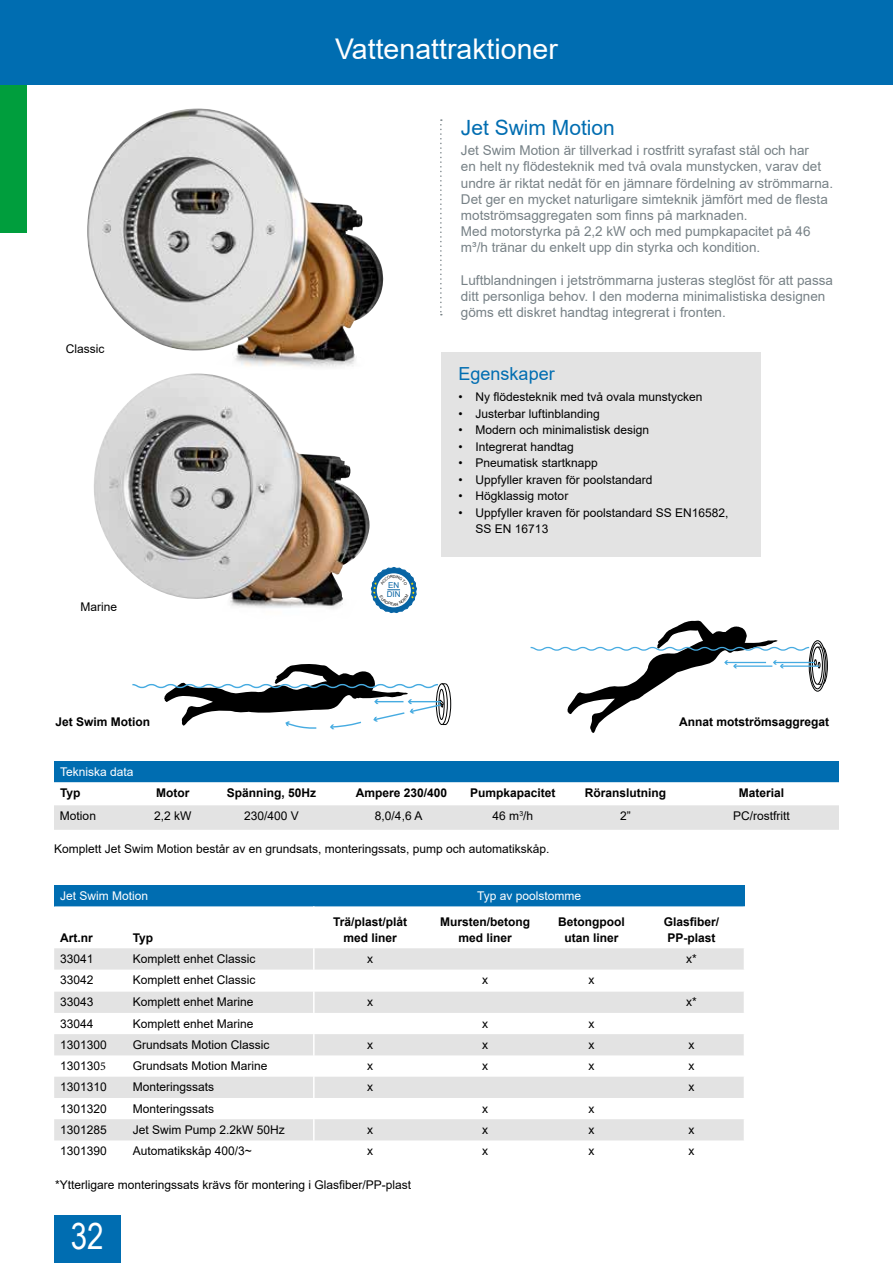
<style>
.page{position:relative;width:893px;height:1263px;background:#fff}
.page>*{position:absolute;margin:0;border:0;box-sizing:border-box;transform-origin:0 0}
.t1{font:36px "Arial Narrow";color:#fff}
.t2{font:28.5px "Arial";color:#fff}
.t3{font:21px "Arial";color:#006db1}
.t4{font:18px "Arial";color:#006db1}
.t5{font:13.5px/16.2px "Arial";color:#778186}
.t6{font:12px/16.5px "Arial";color:#000}
.t7{font:700 12px/16.5px "Arial";color:#000;text-align:center}
.t8{font:12px "Arial";color:#fff}
.t9{font:8.1px "Arial";color:#0764a4}
.s1{font-family:"Minion Pro"}
</style>
<div class="page">
<div style="left:54px;top:1215px;width:66px;height:48px;background:#006db1"></div>
<div style="left:0;top:0;width:893px;height:85px;background:#006db1"></div>
<div style="left:442px;top:352px;width:319px;height:205px;background:#e3e3e3"></div>
<svg style="left:440px;top:119px;width:2px;height:196px"></svg>
<div style="left:0;top:85px;width:26px;height:147px;background:#009e3d"></div>
<img style="left:87px;top:108px;width:297px;height:259px">
<div style="left:54px;top:761px;width:785px;height:21px;background:#006db1"></div>
<svg style="left:54px;top:782px;width:785px;height:48px"></svg>
<div style="left:54px;top:885px;width:260px;height:21px;background:#006db1"></div>
<div style="left:314px;top:885px;width:430px;height:21px;background:#006db1"></div>
<svg style="left:54px;top:906px;width:691px;height:235px"></svg>
<svg style="left:132px;top:664px;width:319px;height:65px"></svg>
<svg style="left:530px;top:620px;width:298px;height:113px"></svg>
<img style="left:94px;top:373px;width:276px;height:236px">
<svg style="left:371px;top:567px;width:46px;height:46px"></svg>
<h2 class="t2" style="left:335px;top:30px;width:224px">Vattenattraktioner</h2>
<p class="t6" style="left:66px;top:340px;width:40px">Classic</p>
<p class="t6" style="left:80px;top:599px;width:38px">Marine</p>
<p class="t9" style="left:388px;top:580px;width:13px">EN</p>
<p class="t9" style="left:387px;top:589px;width:15px">DIN</p>
<h3 class="t3" style="left:461px;top:113px;width:156px">Jet Swim Motion</h3>
<p class="t5" style="left:461px;top:142px;width:374px">Jet Swim Motion är tillverkad i rostfritt syrafast stål och har<br>en helt ny flödesteknik med två ovala munstycken, varav det undre är riktat nedåt för en jämnare fördelning av strömmarna.<br>Det ger en mycket naturligare simteknik jämfört med de flesta motströmsaggregaten som finns på marknaden.<br>Med motorstyrka på 2,2 kW och med pumpkapacitet på 46 m³/h tränar du enkelt upp din styrka och kondition.</p>
<p class="t5" style="left:461px;top:272px;width:374px">Luftblandningen i jetströmmarna justeras steglöst för att passa ditt personliga behov. I den moderna minimalistiska designen göms ett diskret handtag integrerat i fronten.</p>
<h3 class="t4" style="left:459px;top:362px;width:98px">Egenskaper</h3>
<p class="t6" style="left:459px;top:389px;width:245px">• Ny flödesteknik med två ovala munstycken</p>
<p class="t6" style="left:459px;top:405px;width:143px">• Justerbar luftinblanding</p>
<p class="t6" style="left:459px;top:422px;width:192px">• Modern och minimalistisk design</p>
<p class="t6" style="left:459px;top:438px;width:117px">• Integrerat handtag</p>
<p class="t6" style="left:459px;top:455px;width:141px">• Pneumatisk startknapp</p>
<p class="t6" style="left:459px;top:471px;width:195px">• Uppfyller kraven för poolstandard</p>
<p class="t6" style="left:459px;top:488px;width:111px">• Högklassig motor</p>
<p class="t6" style="left:476px;top:504px;width:254px;text-indent:-17px">• Uppfyller kraven för poolstandard SS EN16582,<br>SS EN 16713</p>
<p class="t7" style="left:55px;top:714px;width:96px">Jet Swim Motion</p>
<p class="t7" style="left:679px;top:714px;width:152px">Annat motströmsaggregat</p>
<p class="t8" style="left:60px;top:763px;width:75px">Tekniska data</p>
<p class="t7" style="left:60px;top:785px;width:22px">Typ</p>
<p class="t7" style="left:156px;top:785px;width:35px">Motor</p>
<p class="t7" style="left:227px;top:785px;width:91px">Spänning, 50Hz</p>
<p class="t7" style="left:356px;top:785px;width:93px">Ampere 230/400</p>
<p class="t7" style="left:470px;top:785px;width:87px">Pumpkapacitet</p>
<p class="t7" style="left:585px;top:785px;width:83px">Röranslutning</p>
<p class="t7" style="left:739px;top:785px;width:47px">Material</p>
<p class="t6" style="left:60px;top:807px;width:38px">Motion</p>
<p class="t6" style="left:154px;top:807px;width:39px">2,2 kW</p>
<p class="t6" style="left:244px;top:807px;width:56px">230/400 V</p>
<p class="t6" style="left:375px;top:807px;width:49px">8,0/4,6 A</p>
<p class="t6" style="left:493px;top:807px;width:42px">46 m<sup>3</sup>/h</p>
<p class="t6" style="left:620px;top:807px;width:12px">2”</p>
<p class="t6" style="left:733px;top:807px;width:58px">PC/rostfritt</p>
<p class="t6" style="left:54px;top:840px;width:497px">Komplett Jet Swim Motion består av en grundsats, monteringssats, pump och automatikskåp.</p>
<p class="t8" style="left:60px;top:887px;width:90px">Jet Swim Motion</p>
<p class="t8" style="left:477px;top:887px;width:106px">Typ av poolstomme</p>
<p class="t7" style="left:60px;top:930px;width:34px">Art.nr</p>
<p class="t7" style="left:133px;top:930px;width:22px">Typ</p>
<p class="t7" style="left:333px;top:913px;width:76px">Trä/plast/plåt med liner</p>
<p class="t7" style="left:440px;top:913px;width:91px">Mursten/betong med liner</p>
<p class="t7" style="left:558px;top:913px;width:68px">Betongpool utan liner</p>
<p class="t7" style="left:664px;top:913px;width:57px">Glasfiber/<br>PP-plast</p>
<p class="t6" style="left:60px;top:950px;width:35px">33041</p>
<p class="t6" style="left:133px;top:950px;width:124px">Komplett enhet Classic</p>
<p class="t6" style="left:367px;top:950px;width:7px">x</p>
<p class="t6" style="left:686px;top:950px;width:12px">x*</p>
<p class="t6" style="left:60px;top:972px;width:35px">33042</p>
<p class="t6" style="left:133px;top:972px;width:124px">Komplett enhet Classic</p>
<p class="t6" style="left:482px;top:972px;width:7px">x</p>
<p class="t6" style="left:589px;top:972px;width:7px">x</p>
<p class="t6" style="left:60px;top:994px;width:35px">33043</p>
<p class="t6" style="left:133px;top:994px;width:122px">Komplett enhet Marine</p>
<p class="t6" style="left:367px;top:994px;width:7px">x</p>
<p class="t6" style="left:686px;top:994px;width:12px">x*</p>
<p class="t6" style="left:60px;top:1015px;width:35px">33044</p>
<p class="t6" style="left:133px;top:1015px;width:122px">Komplett enhet Marine</p>
<p class="t6" style="left:482px;top:1015px;width:7px">x</p>
<p class="t6" style="left:589px;top:1015px;width:7px">x</p>
<p class="t6" style="left:60px;top:1036px;width:48px">1301300</p>
<p class="t6" style="left:133px;top:1036px;width:138px">Grundsats Motion Classic</p>
<p class="t6" style="left:367px;top:1036px;width:7px">x</p>
<p class="t6" style="left:482px;top:1036px;width:7px">x</p>
<p class="t6" style="left:589px;top:1036px;width:7px">x</p>
<p class="t6" style="left:689px;top:1036px;width:7px">x</p>
<p class="t6" style="left:60px;top:1058px;width:47px">130130<span class="s1">5</span></p>
<p class="t6" style="left:133px;top:1058px;width:136px">Grundsats Motion Marine</p>
<p class="t6" style="left:367px;top:1058px;width:7px">x</p>
<p class="t6" style="left:482px;top:1058px;width:7px">x</p>
<p class="t6" style="left:589px;top:1058px;width:7px">x</p>
<p class="t6" style="left:689px;top:1058px;width:7px">x</p>
<p class="t6" style="left:60px;top:1079px;width:48px">1301310</p>
<p class="t6" style="left:133px;top:1079px;width:83px">Monteringssats</p>
<p class="t6" style="left:367px;top:1079px;width:7px">x</p>
<p class="t6" style="left:689px;top:1079px;width:7px">x</p>
<p class="t6" style="left:60px;top:1100px;width:48px">1301320</p>
<p class="t6" style="left:133px;top:1100px;width:83px">Monteringssats</p>
<p class="t6" style="left:482px;top:1100px;width:7px">x</p>
<p class="t6" style="left:589px;top:1100px;width:7px">x</p>
<p class="t6" style="left:60px;top:1121px;width:48px">1301285</p>
<p class="t6" style="left:133px;top:1121px;width:154px">Jet Swim Pump 2.2kW 50Hz</p>
<p class="t6" style="left:367px;top:1121px;width:7px">x</p>
<p class="t6" style="left:482px;top:1121px;width:7px">x</p>
<p class="t6" style="left:589px;top:1121px;width:7px">x</p>
<p class="t6" style="left:689px;top:1121px;width:7px">x</p>
<p class="t6" style="left:60px;top:1143px;width:48px">1301390</p>
<p class="t6" style="left:133px;top:1143px;width:121px">Automatikskåp 400/3~</p>
<p class="t6" style="left:367px;top:1143px;width:7px">x</p>
<p class="t6" style="left:482px;top:1143px;width:7px">x</p>
<p class="t6" style="left:589px;top:1143px;width:7px">x</p>
<p class="t6" style="left:689px;top:1143px;width:7px">x</p>
<p class="t6" style="left:55px;top:1176px;width:358px">*Ytterligare monteringssats krävs för montering i Glasfiber/PP-plast</p>
<h1 class="t1" style="left:71px;top:1210px;width:34px">32</h1>
</div>
